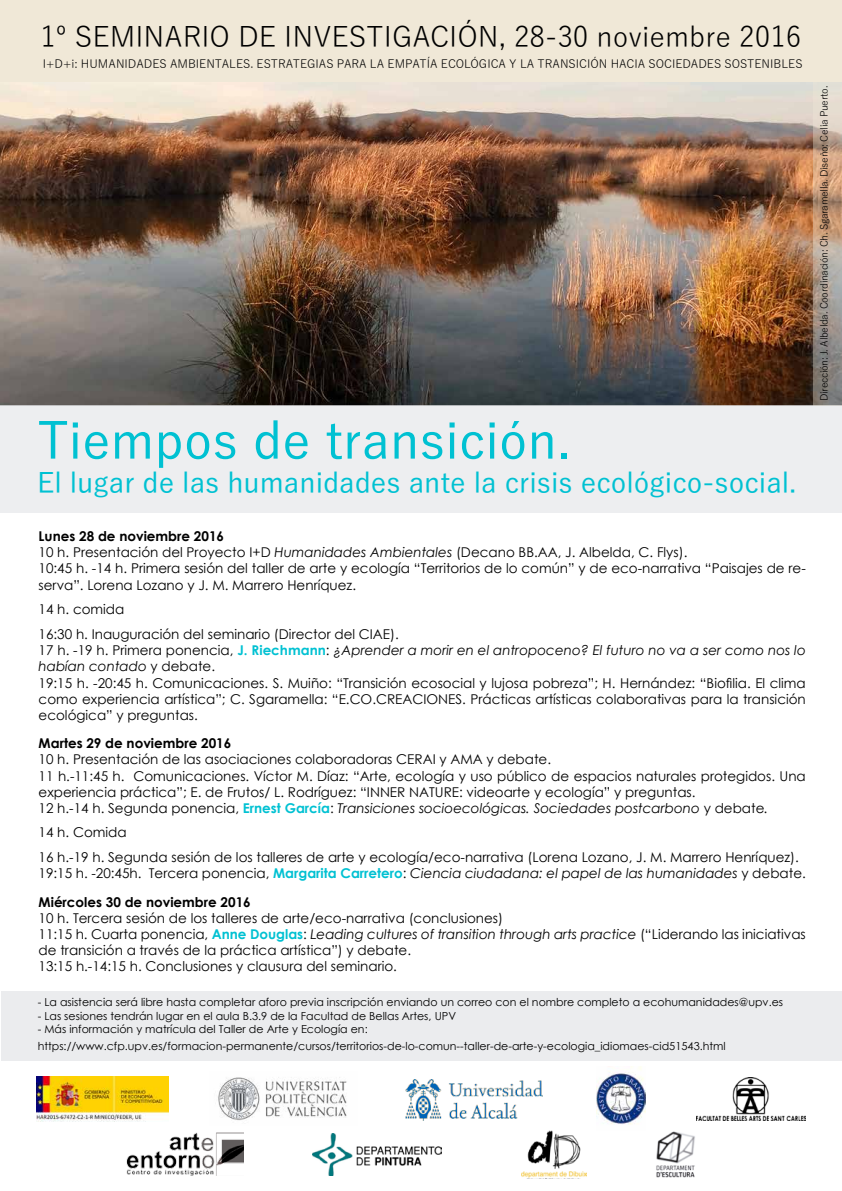
<style>
.page{position:relative;width:842px;height:1191px;background:#fff}
.page>*{position:absolute;margin:0;border:0;box-sizing:border-box;transform-origin:0 0}
.t1{font:500 51px "Yu Gothic";color:#00c1d2}
.t2{font:500 28px "Yu Gothic";color:#00c1d2}
.t3{font:28px "Yu Gothic";color:#000}
.t4{font:13.5px/16.2px "Century Gothic";color:#000}
.t5{font:700 13.5px "Century Gothic";color:#000}
.t6{font:11.5px "Yu Gothic";color:#000}
.t7{font:11px/16.8px "Century Gothic";color:#000}
.t8{font:10px "Yu Gothic";letter-spacing:-.03em;color:#000}
.s1{font-weight:700}
.s2{font-style:italic}
.s3{font-weight:700;color:#00c1d2}
</style>
<div class="page">
<img style="left:656px;top:1131px;width:39px;height:47px">
<img style="left:0;top:81px;width:814px;height:324px">
<img style="left:697px;top:1077px;width:109px;height:43px">
<div style="left:0;top:405px;width:842px;height:107px;background:#e7e8eb"></div>
<div style="left:1px;top:991px;width:841px;height:69px;background:#e7e8eb"></div>
<div style="left:0;top:0;width:842px;height:81px;background:#f0e8d7"></div>
<img style="left:218px;top:1077px;width:129px;height:44px">
<img style="left:405px;top:1079px;width:138px;height:41px">
<img style="left:126px;top:1132px;width:118px;height:43px">
<img style="left:36px;top:1076px;width:133px;height:45px">
<img style="left:312px;top:1133px;width:129px;height:42px">
<svg style="left:814px;top:81px;width:28px;height:324px;background:#b4a191"></svg>
<img style="left:522px;top:1130px;width:65px;height:48px">
<img style="left:596px;top:1066px;width:50px;height:59px">
<h2 class="t3" style="left:40px;top:11px;width:763px">1º SEMINARIO DE INVESTIGACIÓN, 28-30 noviembre 2016</h2>
<p class="t6" style="left:43px;top:53px;width:761px">I+D+i: HUMANIDADES AMBIENTALES. ESTRATEGIAS PARA LA EMPATÍA ECOLÓGICA Y LA TRANSICIÓN HACIA SOCIEDADES SOSTENIBLES</p>
<h1 class="t1" style="left:37px;top:393px;width:535px">Tiempos de transición.</h1>
<h2 class="t2" style="left:37px;top:457px;width:761px">El lugar de las humanidades ante la crisis ecológico-social.</h2>
<p class="t4" style="left:39px;top:528px;width:769px"><span class="s1">Lunes 28 de noviembre 2016<br></span>10 h. Presentación del Proyecto I+D <span class="s2">Humanidades Ambientales</span> (Decano BB.AA, J. Albelda, C. Flys).<br>10:45 h. -14 h. Primera sesión del taller de arte y ecología “Territorios de lo común” y de eco-narrativa “Paisajes de re&shy;serva”. Lorena Lozano y J. M. Marrero Henríquez.</p>
<p class="t4" style="left:39px;top:596px;width:362px;line-height:25.2px">14 h. comida<br>16:30 h. Inauguración del seminario (Director del CIAE).</p>
<p class="t4" style="left:39px;top:642px;width:769px">17 h. -19 h. Primera ponencia, <span class="s3">J. Riechmann</span>: <span class="s2">¿Aprender a morir en el antropoceno? El futuro no va a ser como nos lo habían contado</span> y debate.<br>19:15 h. -20:45 h. Comunicaciones. S. Muiño: “Transición ecosocial y lujosa pobreza”; H. Hernández: “Biofilia. El clima como experiencia artística”; C. Sgaramella: “E.CO.CREACIONES. Prácticas artísticas colaborativas para la transición ecológica” y preguntas.</p>
<p class="t5" style="left:39px;top:733px;width:194px">Martes 29 de noviembre 2016</p>
<p class="t4" style="left:39px;top:751px;width:769px">10 h. Presentación de las asociaciones colaboradoras CERAI y AMA y debate.<br>11 h.-11:45 h. Comunicaciones. Víctor M. Díaz: “Arte, ecología y uso público de espacios naturales protegidos. Una experiencia práctica”; E. de Frutos/ L. Rodríguez: “INNER NATURE: videoarte y ecología” y preguntas.<br>12 h.-14 h. Segunda ponencia, <span class="s3">Ernest García</span>: <span class="s2">Transiciones socioecológicas. Sociedades postcarbono</span> y debate<span class="s2">.</span></p>
<p class="t4" style="left:39px;top:819px;width:762px;line-height:25.2px">14 h. Comida<br>16 h.-19 h. Segunda sesión de los talleres de arte y ecología/eco-narrativa (Lorena Lozano, J. M. Marrero Henríquez).</p>
<p class="t4" style="left:39px;top:859px;width:769px;line-height:28.2px">19:15 h. -20:45h. Tercera ponencia, <span class="s3">Margarita Carretero</span>: <span class="s2">Ciencia ciudadana: el papel de las humanidades</span> y debate.<br><span class="s1">Miércoles 30 de noviembre 2016</span></p>
<p class="t4" style="left:39px;top:909px;width:769px">10 h. Tercera sesión de los talleres de arte/eco-narrativa (conclusiones)<br>11:15 h. Cuarta ponencia, <span class="s3">Anne Douglas</span>: <span class="s2">Leading cultures of transition through arts practice</span> (“Liderando las iniciativas de transición a través de la práctica artística”) y debate.<br>13:15 h.-14:15 h. Conclusiones y clausura del seminario.</p>
<p class="t7" style="left:38px;top:994px;width:747px">- La asistencia será libre hasta completar aforo previa inscripción enviando un correo con el nombre completo a ecohumanidades@upv.es</p>
<p class="t7" style="left:38px;top:1007px;width:420px">- Las sesiones tendrán lugar en el aula B.3.9 de la Facultad de Bellas Artes, UPV</p>
<p class="t7" style="left:38px;top:1020px;width:690px">- Más información y matrícula del Taller de Arte y Ecología en: https://www.cfp.upv.es/formacion-permanente/cursos/territorios-de-lo-comun--taller-de-arte-y-ecologia_idiomaes-cid51543.html</p>
<p class="t8" style="left:815px;top:401px;width:317px;rotate:-90deg">Dirección: J. Albelda. Coordinación: Ch. Sgaramella. Diseño: Celia Puerto.</p>
</div>
